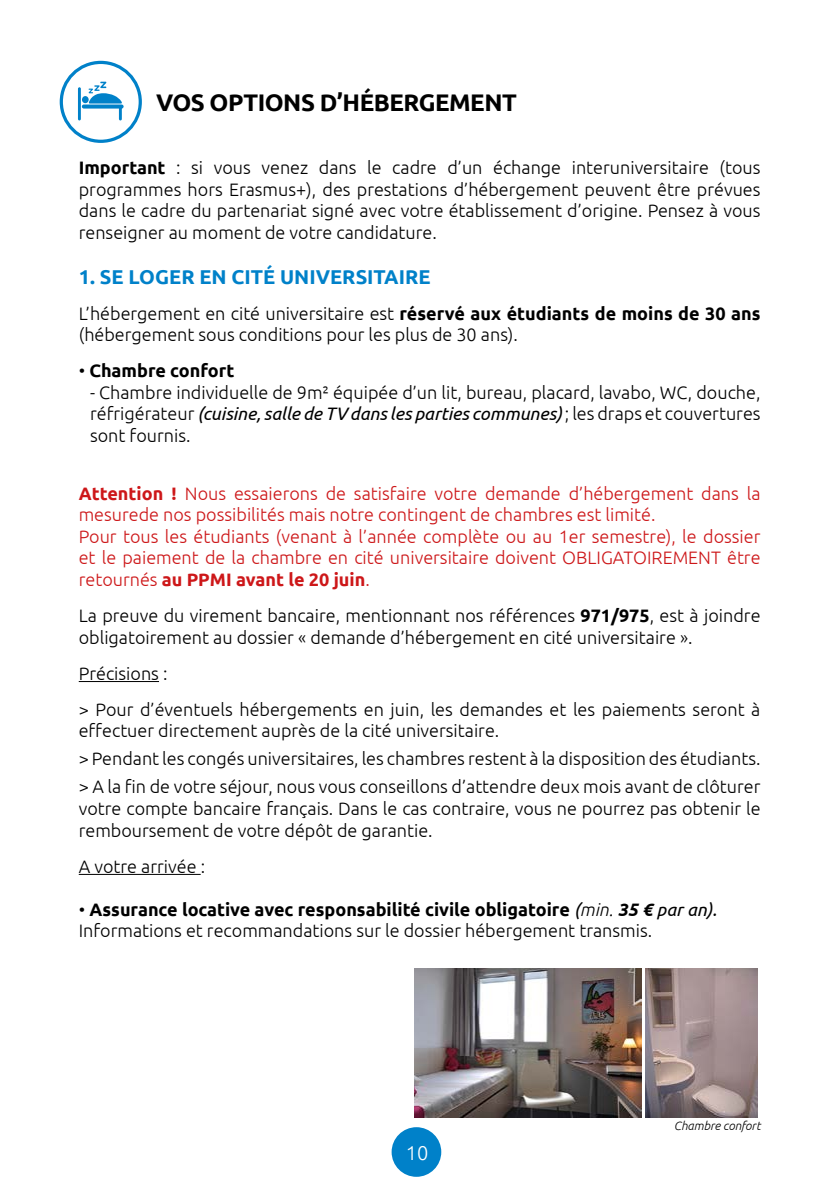
<style>
.page{position:relative;width:840px;height:1191px;background:#fff}
.page>*{position:absolute;margin:0;border:0;box-sizing:border-box;transform-origin:0 0}
.t1{font:700 24px "Ubuntu";letter-spacing:-.02em;color:#000}
.t2{font:700 20px "Ubuntu";color:#0081c9}
.t3{font:300 20px "Ubuntu";color:#fff}
.t4{font:300 18px/21.6px "Ubuntu";color:#000}
.t5{font:300 18px/21.6px "Ubuntu";color:#cd1719}
.t6{font:700 18px "Ubuntu";color:#000}
.t7{font:italic 300 12px "Ubuntu";color:#000}
.s1{font-weight:700}
.s2{font-weight:300}
.s3{font-weight:400;font-style:italic}
.s4{font-style:italic}
.s5{font-weight:700;font-style:italic}
</style>
<div class="page">
<div style="left:391px;top:1127px;width:50px;height:49px;background:#0081c9;border-radius:50%"></div>
<hr style="left:79px;top:681px;width:80px;height:1px;background:#000">
<hr style="left:79px;top:874px;width:121px;height:1px;background:#000">
<img style="left:414px;top:968px;width:226px;height:149px">
<img style="left:645px;top:968px;width:112px;height:149px">
<div style="left:60px;top:61px;width:82px;height:82px;border:3px solid #0081c9;border-radius:50%"></div>
<svg style="left:78px;top:82px;width:46px;height:39px"></svg>
<h1 class="t1" style="left:156px;top:88px;width:362px">VOS OPTIONS D’HÉBERGEMENT</h1>
<p class="t4" style="left:79px;top:156px;width:683px;text-align:justify"><span class="s1">Important</span> : si vous venez dans le cadre d’un échange interuniversitaire (tous programmes hors Erasmus+), des prestations d’hébergement peuvent être prévues dans le cadre du partenariat signé avec votre établissement d’origine. Pensez à vous renseigner au moment de votre candidature.</p>
<p class="t2" style="left:79px;top:264px;width:353px">1. SE LOGER EN CITÉ UNIVERSITAIRE</p>
<p class="t4" style="left:79px;top:302px;width:683px">L’hébergement en cité universitaire est <span class="s1">réservé aux étudiants de moins de 30 ans </span>(hébergement sous conditions pour les plus de 30 ans).</p>
<p class="t6" style="left:79px;top:360px;width:157px"><span class="s2">•</span> Chambre confort</p>
<p class="t4" style="left:90px;top:381px;width:671px;text-align:justify">- Chambre individuelle de 9m² équipée d’un lit, bureau, placard, lavabo, WC, douche, réfrigérateur <span class="s3">(cuisine, salle de TV dans les parties communes)</span> ; les draps et couvertures sont fournis.</p>
<p class="t5" style="left:79px;top:482px;width:683px"><span class="s1">Attention !</span> Nous essaierons de satisfaire votre demande d’hébergement dans la mesurede nos possibilités mais notre contingent de chambres est limité.<br>Pour tous les étudiants (venant à l’année complète ou au 1er semestre), le dossier et le paiement de la chambre en cité universitaire doivent OBLIGATOIREMENT être retournés <span class="s1">au PPMI avant le 20 juin</span>.</p>
<p class="t4" style="left:79px;top:604px;width:683px">La preuve du virement bancaire, mentionnant nos références <span class="s1">971/975</span>, est à joindre obligatoirement au dossier « demande d’hébergement en cité universitaire ».</p>
<p class="t4" style="left:79px;top:655px;width:682px;line-height:36px">Précisions :<br>&gt; Pour d’éventuels hébergements en juin, les demandes et les paiements seront à</p>
<p class="t4" style="left:79px;top:716px;width:683px;line-height:28px">effectuer directement auprès de la cité universitaire.<br>&gt; Pendant les congés universitaires, les chambres restent à la disposition des étudiants. &gt; A la fin de votre séjour, nous vous conseillons d’attendre deux mois avant de clôturer</p>
<p class="t4" style="left:79px;top:797px;width:683px">votre compte bancaire français. Dans le cas contraire, vous ne pourrez pas obtenir le remboursement de votre dépôt de garantie.</p>
<p class="t4" style="left:79px;top:855px;width:128px">A votre arrivée :</p>
<p class="t4" style="left:79px;top:898px;width:639px">• <span class="s1">Assurance locative avec responsabilité civile obligatoire</span> <span class="s3">(</span><span class="s4">min.</span> <span class="s5">35 €</span> <span class="s3">par an).<br></span>Informations et recommandations sur le dossier hébergement transmis.</p>
<p class="t3" style="left:405px;top:1141px;width:24px">10</p>
<p class="t7" style="left:673px;top:1119px;width:88px">Chambre confort</p>
</div>
